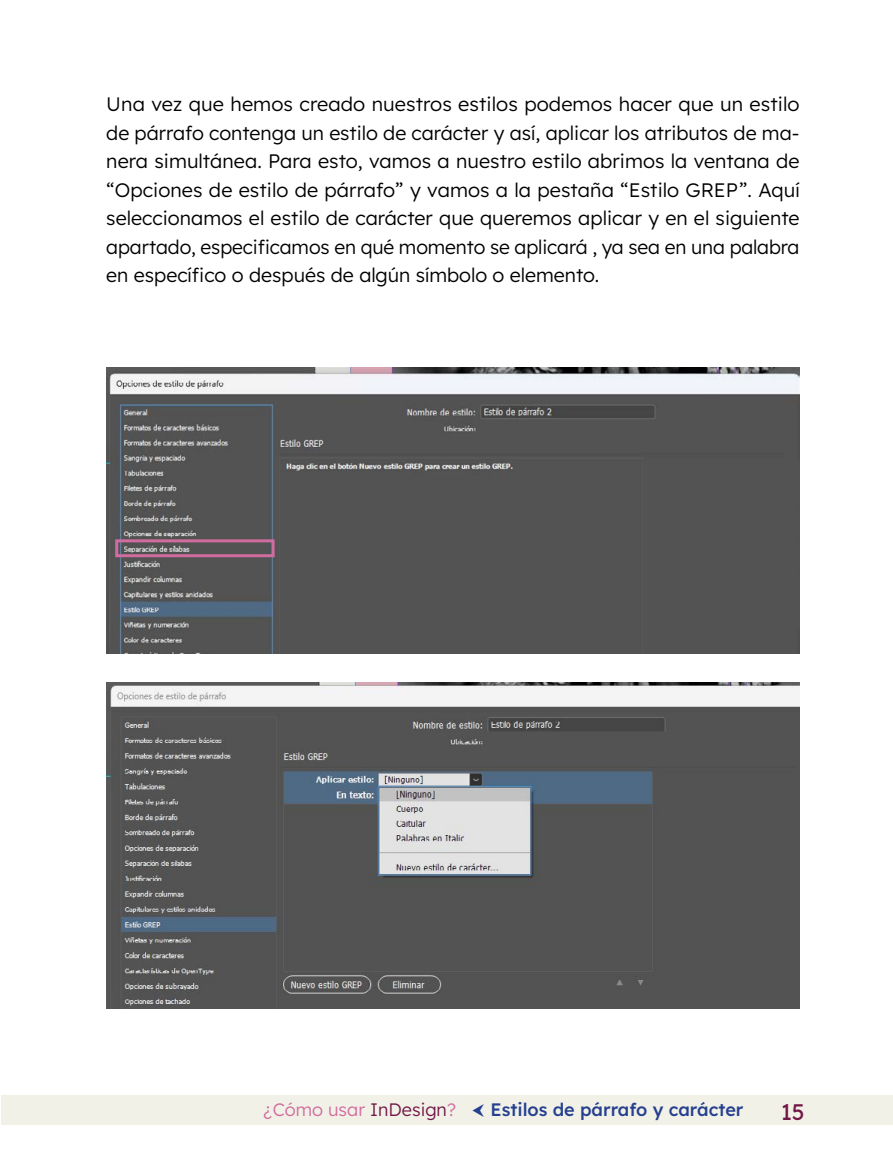
<style>
.page{position:relative;width:893px;height:1149px;background:#fff}
.page>*{position:absolute;margin:0;border:0;box-sizing:border-box;transform-origin:0 0}
.t1{font:22.5px "Lexend";color:#721747}
.t2{font:300 19.5px/28.5px "Lexend";color:#000;text-align:justify}
.t3{font:500 18px "Lexend";color:#25408f}
.t4{font:300 18px "Lexend";color:#d16c9e}
.s1{color:#721747}
</style>
<div class="page">
<div style="left:1px;top:1094px;width:891px;height:29px;background:#f2f1e8"></div>
<img style="left:106px;top:368px;width:693px;height:284px">
<img style="left:106px;top:682px;width:693px;height:325px">
<div style="left:115px;top:539px;width:160px;height:18px;border:3px solid #d16c9e"></div>
<p class="t2" style="left:106px;top:89px;width:695px">Una vez que hemos creado nuestros estilos podemos hacer que un estilo de pá rrafo contenga un estilo de carácter y así, aplicar los atributos de ma&shy;nera simultá nea. Para esto, vamos a nuestro estilo abrimos la ventana de “Opciones de estilo de pá rrafo” y vamos a la pestaña “Estilo GREP”. Aquí seleccionamos el estilo de carácter que queremos aplicar y en el siguiente apartado, especificamos en qué momento se aplicará , ya sea en una palabra en específico o después de algún símbolo o elemento.</p>
<p class="t4" style="left:264px;top:1095px;width:194px">¿Cómo usar <span class="s1">InDesign</span>?</p>
<p class="t3" style="left:490px;top:1095px;width:254px">Estilos de pá rrafo y carácter</p>
<p class="t1" style="left:781px;top:1094px;width:26px">15</p>
</div>
